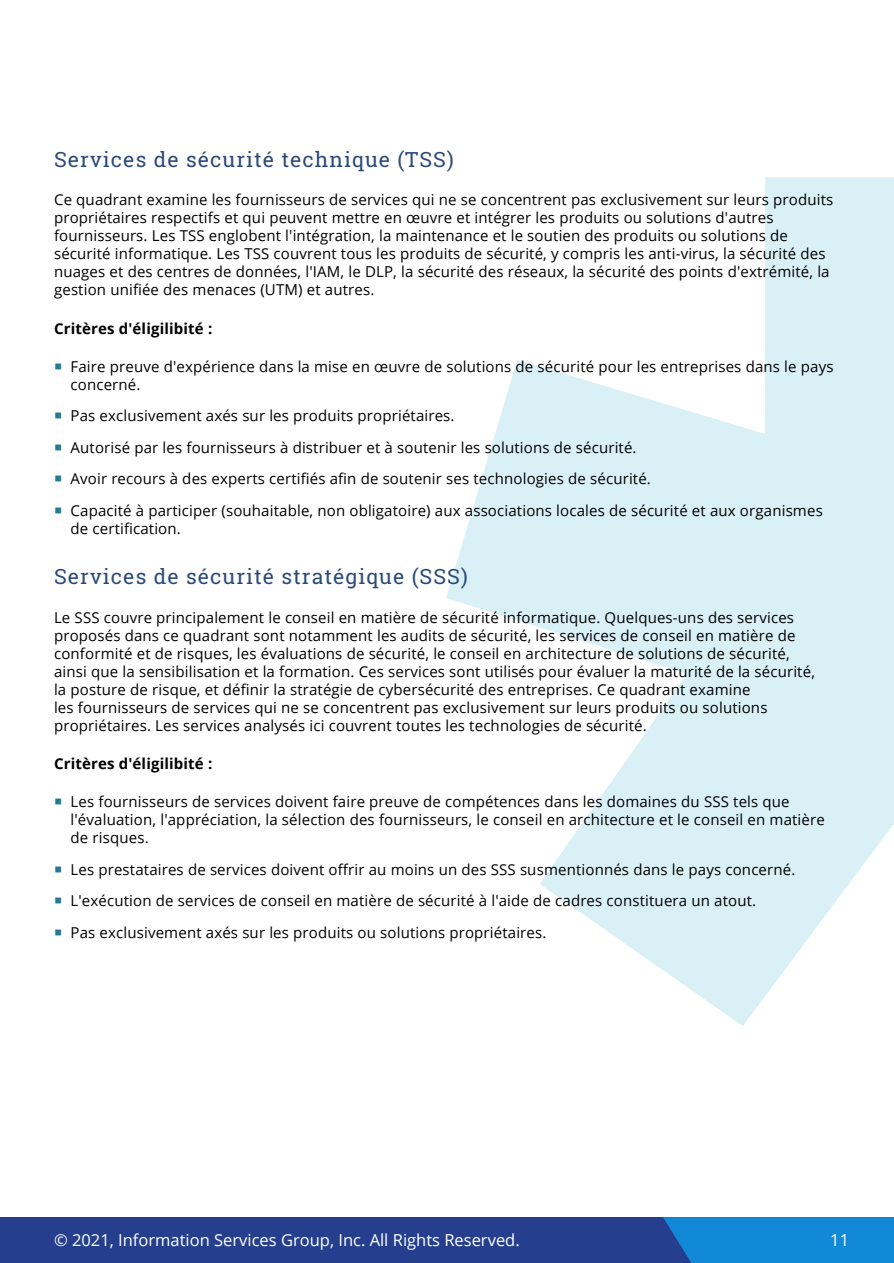
<style>
.page{position:relative;width:894px;height:1263px;background:#fff}
.page>*{position:absolute;margin:0;border:0;box-sizing:border-box;transform-origin:0 0}
.Body_Copy{font:21px "Roboto Slab";letter-spacing:.05em;color:#2b4a79}
.t1{font:16.5px "Open Sans";color:#fff}
.Bullet_Level_1{font:15px/18px "Open Sans";letter-spacing:.01em;color:#000}
.Bullet_Level_1-2{font:700 15px "Open Sans";letter-spacing:.01em;color:#000}
</style>
<div class="page">
<div style="left:0;top:1217px;width:893px;height:46px;background:#253f8e"></div>
<div style="left:663px;top:1217px;width:230px;height:46px;background:#1289d7"></div>
<svg style="left:446px;top:177px;width:447px;height:849px;fill:#d9f0f6"></svg>
<p class="Body_Copy" style="left:54px;top:145px;width:401px">Services de sécurité technique (TSS)</p>
<p class="Bullet_Level_1" style="left:54px;top:190px;width:780px">Ce quadrant examine les fournisseurs de services qui ne se concentrent pas exclusivement sur leurs produits propriétaires respectifs et qui peuvent mettre en œuvre et intégrer les produits ou solutions d'autres fournisseurs. Les TSS englobent l'intégration, la maintenance et le soutien des produits ou solutions de sécurité informatique. Les TSS couvrent tous les produits de sécurité, y compris les anti-virus, la sécurité des nuages et des centres de données, l'IAM, le DLP, la sécurité des réseaux, la sécurité des points d'extrémité, la gestion unifiée des menaces (UTM) et autres.</p>
<p class="Bullet_Level_1-2" style="left:54px;top:317px;width:160px">Critères d'éligilibité :</p>
<p class="Bullet_Level_1" style="left:70px;top:357px;width:764px">Faire preuve d'expérience dans la mise en œuvre de solutions de sécurité pour les entreprises dans le pays concerné.</p>
<p class="Bullet_Level_1" style="left:70px;top:406px;width:385px">Pas exclusivement axés sur les produits propriétaires.</p>
<p class="Bullet_Level_1" style="left:70px;top:438px;width:567px">Autorisé par les fournisseurs à distribuer et à soutenir les solutions de sécurité.</p>
<p class="Bullet_Level_1" style="left:70px;top:469px;width:581px">Avoir recours à des experts certifiés afin de soutenir ses technologies de sécurité.</p>
<p class="Bullet_Level_1" style="left:70px;top:501px;width:753px">Capacité à participer (souhaitable, non obligatoire) aux associations locales de sécurité et aux organismes de certification.</p>
<p class="Body_Copy" style="left:54px;top:562px;width:415px">Services de sécurité stratégique (SSS)</p>
<p class="Bullet_Level_1" style="left:54px;top:607px;width:762px">Le SSS couvre principalement le conseil en matière de sécurité informatique. Quelques-uns des services proposés dans ce quadrant sont notamment les audits de sécurité, les services de conseil en matière de conformité et de risques, les évaluations de sécurité, le conseil en architecture de solutions de sécurité, ainsi que la sensibilisation et la formation. Ces services sont utilisés pour évaluer la maturité de la sécurité, la posture de risque, et définir la stratégie de cybersécurité des entreprises. Ce quadrant examine<br>les fournisseurs de services qui ne se concentrent pas exclusivement sur leurs produits ou solutions propriétaires. Les services analysés ici couvrent toutes les technologies de sécurité.</p>
<p class="Bullet_Level_1-2" style="left:54px;top:752px;width:160px">Critères d'éligilibité :</p>
<p class="Bullet_Level_1" style="left:70px;top:792px;width:755px">Les fournisseurs de services doivent faire preuve de compétences dans les domaines du SSS tels que l'évaluation, l'appréciation, la sélection des fournisseurs, le conseil en architecture et le conseil en matière de risques.</p>
<p class="Bullet_Level_1" style="left:70px;top:859px;width:726px">Les prestataires de services doivent offrir au moins un des SSS susmentionnés dans le pays concerné.</p>
<p class="Bullet_Level_1" style="left:70px;top:891px;width:686px">L'exécution de services de conseil en matière de sécurité à l'aide de cadres constituera un atout.</p>
<p class="Bullet_Level_1" style="left:70px;top:922px;width:477px">Pas exclusivement axés sur les produits ou solutions propriétaires.</p>
<p class="t1" style="left:54px;top:1229px;width:467px">© 2021, Information Services Group, Inc. All Rights Reserved.</p>
<p class="t1" style="left:830px;top:1229px;width:20px">11</p>
</div>
